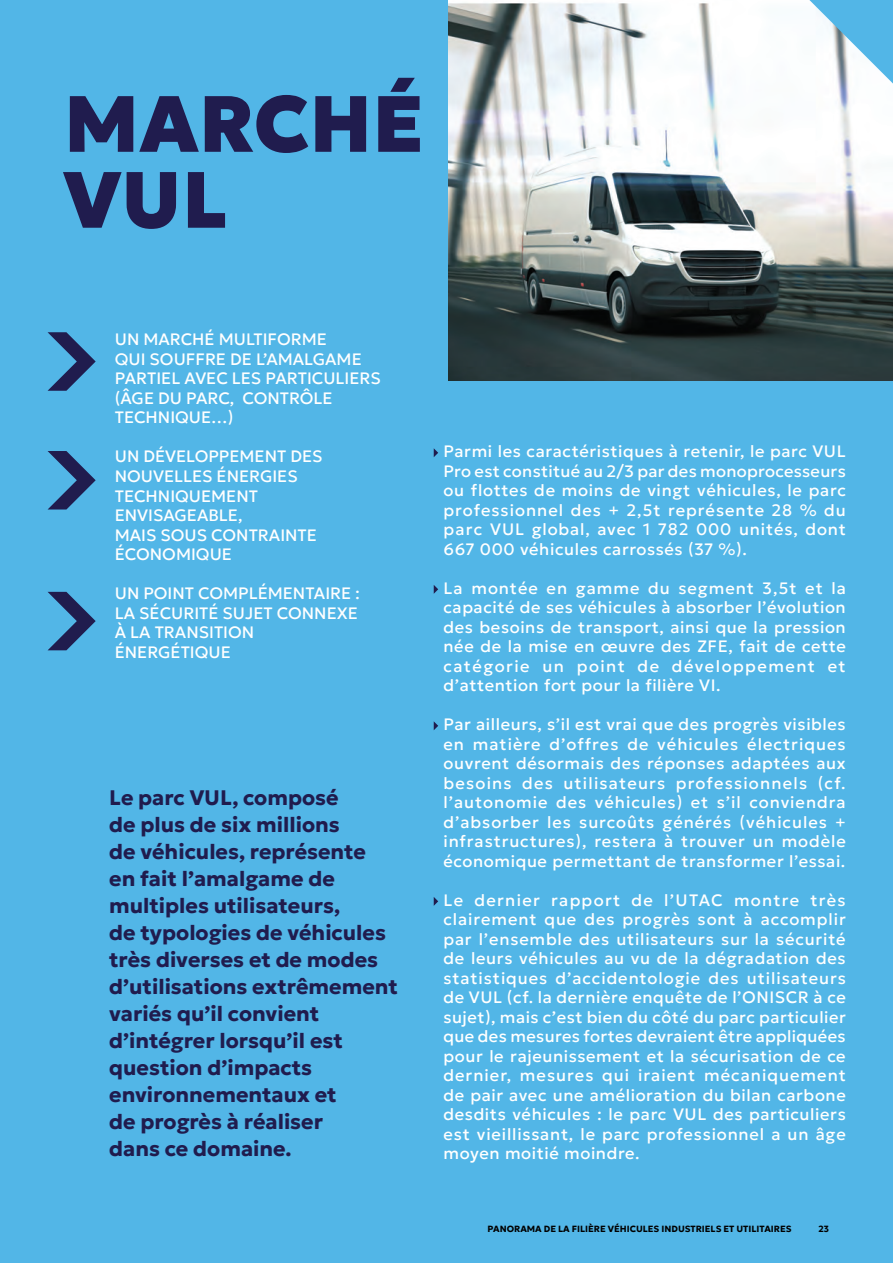
<style>
.page{position:relative;width:893px;height:1263px;background:#52b6e7}
.page>*{position:absolute;margin:0;border:0;box-sizing:border-box;transform-origin:0 0}
.t1{font:900 79.5px/75.9px "Geologica Cursive";color:#201c4e}
.t2{font:700 21px/27px "Geologica Cursive";color:#201c4e}
.t3{font:16.5px/19.5px "Geologica Cursive";color:#fff;text-align:justify}
.t4{font:700 9px "Geologica Cursive";color:#000}
</style>
<div class="page">
<img style="left:449px;top:0;width:444px;height:380px">
<svg style="left:434px;top:448px;width:4px;height:9px"></svg>
<svg style="left:434px;top:585px;width:4px;height:9px"></svg>
<svg style="left:434px;top:721px;width:4px;height:9px"></svg>
<svg style="left:434px;top:897px;width:4px;height:9px"></svg>
<svg style="left:48px;top:451px;width:48px;height:58px"></svg>
<svg style="left:48px;top:592px;width:48px;height:58px"></svg>
<svg style="left:48px;top:332px;width:48px;height:59px"></svg>
<svg style="left:809px;top:0;width:84px;height:84px"></svg>
<h1 class="t1" style="left:64px;top:80px;width:362px">MARCHÉ<br>VUL</h1>
<p class="t3" style="left:115px;top:329px;width:267px;text-align:left">UN MARCHÉ MULTIFORME<br>QUI SOUFFRE DE L’AMALGAME<br>PARTIEL AVEC LES PARTICULIERS (ÂGE DU PARC, CONTRÔLE<br>TECHNIQUE…)</p>
<p class="t3" style="left:115px;top:446px;width:209px;text-align:left">UN DÉVELOPPEMENT DES<br>NOUVELLES ÉNERGIES<br>TECHNIQUEMENT<br>ENVISAGEABLE,<br>MAIS SOUS CONTRAINTE<br>ÉCONOMIQUE</p>
<p class="t3" style="left:115px;top:582px;width:247px;text-align:left">UN POINT COMPLÉMENTAIRE :<br>LA SÉCURITÉ SUJET CONNEXE<br>À LA TRANSITION<br>ÉNERGÉTIQUE</p>
<p class="t2" style="left:109px;top:783px;width:290px">Le parc VUL, composé<br>de plus de six millions<br>de véhicules, représente<br>en fait l’amalgame de multiples utilisateurs,<br>de typologies de véhicules très diverses et de modes d’utilisations extrêmement variés qu’il convient d’intégrer lorsqu’il est question d’impacts environnementaux et<br>de progrès à réaliser<br>dans ce domaine.</p>
<p class="t3" style="left:443px;top:440px;width:404px">Parmi les caractéristiques à retenir, le parc VUL Pro est constitué au 2/3 par des monoprocesseurs ou flottes de moins de vingt véhicules, le parc professionnel des + 2,5t représente 28 % du parc VUL global, avec 1 782 000 unités, dont 667 000 véhicules carrossés (37 %).</p>
<p class="t3" style="left:443px;top:577px;width:404px">La montée en gamme du segment 3,5t et la capacité de ses véhicules à absorber l’évolution des besoins de transport, ainsi que la pression née de la mise en œuvre des ZFE, fait de cette catégorie un point de développement et d’attention fort pour la filière VI.</p>
<p class="t3" style="left:443px;top:713px;width:404px">Par ailleurs, s’il est vrai que des progrès visibles en matière d’offres de véhicules électriques ouvrent désormais des réponses adaptées aux besoins des utilisateurs professionnels (cf. l’autonomie des véhicules) et s’il conviendra d’absorber les surcoûts générés (véhicules + infrastructures), restera à trouver un modèle économique permettant de transformer l’essai.</p>
<p class="t3" style="left:443px;top:889px;width:404px">Le dernier rapport de l’UTAC montre très clairement que des progrès sont à accomplir par l’ensemble des utilisateurs sur la sécurité de leurs véhicules au vu de la dégradation des statistiques d’accidentologie des utilisateurs de VUL (cf. la dernière enquête de l’ONISCR à ce sujet), mais c’est bien du côté du parc particulier que des mesures fortes devraient être appliquées pour le rajeunissement et la sécurisation de ce dernier, mesures qui iraient mécaniquement de pair avec une amélioration du bilan carbone desdits véhicules : le parc VUL des particuliers est vieillissant, le parc professionnel a un âge moyen moitié moindre.</p>
<p class="t4" style="left:488px;top:1221px;width:305px">PANORAMA DE LA FILIÈRE VÉHICULES INDUSTRIELS ET UTILITAIRES</p>
<p class="t4" style="left:818px;top:1221px;width:12px">23</p>
</div>
